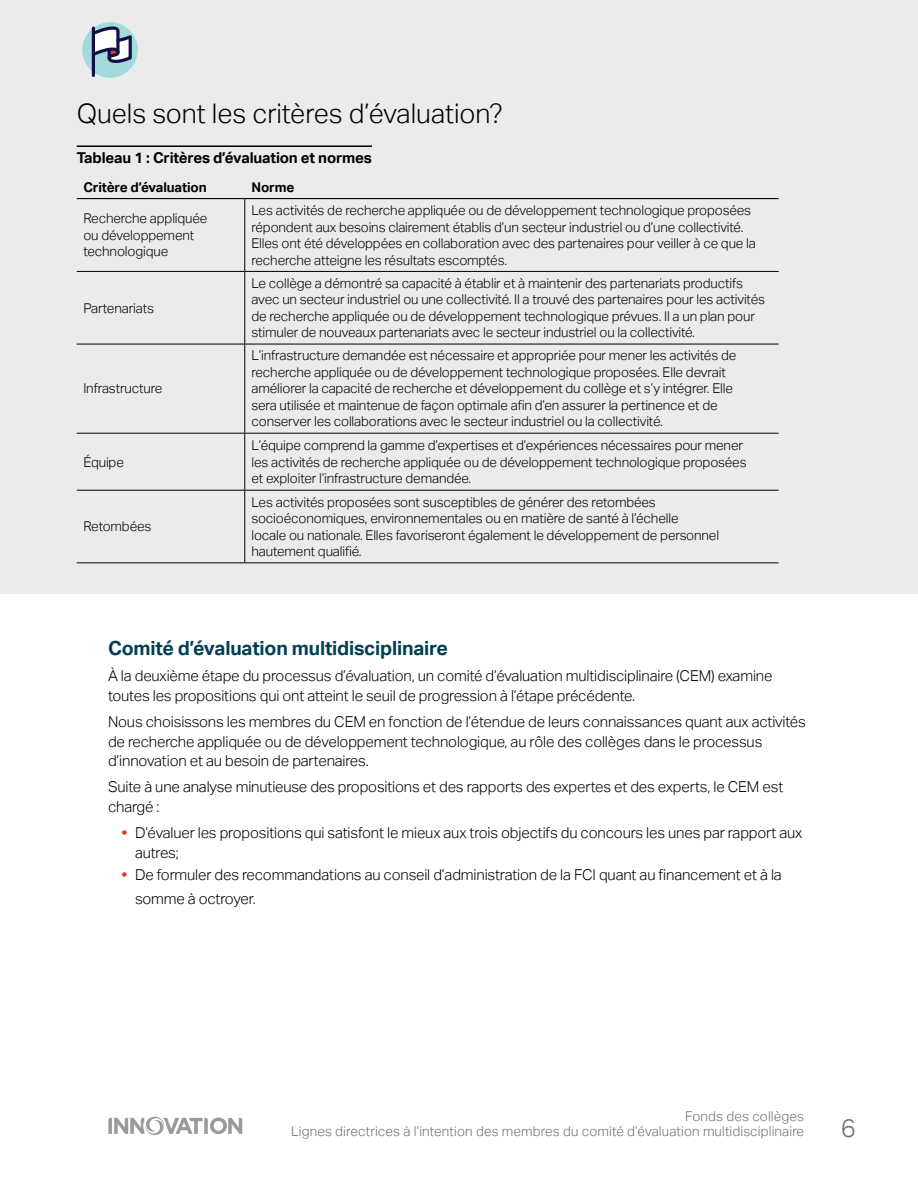
<style>
.page{position:relative;width:918px;height:1188px;background:#fff}
.page>*{position:absolute;margin:0;border:0;box-sizing:border-box;transform-origin:0 0}
.Sidebar_title{font:300 27px "Aktiv Grotesk";color:#000}
.t1{font:300 25.5px "Aktiv Grotesk";color:#6d6e71}
.Body{font:700 19.5px "Aktiv Grotesk";letter-spacing:-.01em;color:#004053}
.Body-2{font:300 15px/19.5px "Aktiv Grotesk";letter-spacing:-.01em;color:#000}
.Table_Title{font:700 15px "Aktiv Grotesk";letter-spacing:-.01em;color:#000}
.Body_Copy_Tables{font:300 13.5px/16.5px "Aktiv Grotesk";letter-spacing:-.01em;color:#000}
.t2{font:300 13.5px/15px "Aktiv Grotesk";letter-spacing:.01em;color:#6d6e71;text-align:right}
.Body_Copy_Tables-2{font:700 13.5px "Aktiv Grotesk";letter-spacing:-.01em;color:#000}
.s1{font-weight:700;color:#e83728}
</style>
<div class="page">
<svg style="left:108px;top:1116px;width:134px;height:19px"></svg>
<div style="left:0;top:0;width:918px;height:594px;background:#ebebeb"></div>
<hr style="left:77px;top:145px;width:295px;height:2px;background:#000">
<hr style="left:77px;top:271px;width:168px;height:1px;background:#000">
<hr style="left:245px;top:271px;width:534px;height:1px;background:#000">
<hr style="left:77px;top:344px;width:168px;height:1px;background:#000">
<hr style="left:245px;top:344px;width:534px;height:1px;background:#000">
<hr style="left:77px;top:433px;width:168px;height:1px;background:#000">
<hr style="left:245px;top:433px;width:534px;height:1px;background:#000">
<hr style="left:77px;top:490px;width:168px;height:1px;background:#000">
<hr style="left:245px;top:490px;width:534px;height:1px;background:#000">
<hr style="left:77px;top:198px;width:168px;height:1px;background:#000">
<hr style="left:245px;top:198px;width:534px;height:1px;background:#000">
<hr style="left:77px;top:562px;width:168px;height:1px;background:#000">
<hr style="left:244px;top:199px;width:1px;height:72px;background:#000">
<hr style="left:244px;top:272px;width:1px;height:72px;background:#000">
<hr style="left:244px;top:344px;width:1px;height:89px;background:#000">
<hr style="left:244px;top:434px;width:1px;height:56px;background:#000">
<hr style="left:244px;top:491px;width:1px;height:71px;background:#000">
<hr style="left:245px;top:562px;width:534px;height:1px;background:#000">
<div style="left:82px;top:22px;width:56px;height:56px;background:#a3dbdd;border-radius:50%"></div>
<hr style="left:92px;top:28px;width:3px;height:47px;background:#120f43">
<svg style="left:90px;top:25px;width:43px;height:40px"></svg>
<h3 class="Sidebar_title" style="left:77px;top:98px;width:428px">Quels sont les critères d’évaluation?</h3>
<p class="Table_Title" style="left:77px;top:149px;width:297px">Tableau 1 : Critères d’évaluation et normes</p>
<p class="Body_Copy_Tables-2" style="left:83px;top:179px;width:125px">Critère d’évaluation</p>
<p class="Body_Copy_Tables-2" style="left:252px;top:179px;width:44px">Norme</p>
<p class="Body_Copy_Tables" style="left:83px;top:211px;width:126px">Recherche appliquée ou développement technologique</p>
<p class="Body_Copy_Tables" style="left:252px;top:202px;width:506px">Les activités de recherche appliquée ou de développement technologique proposées répondent aux besoins clairement établis d’un secteur industriel ou d’une collectivité.<br>Elles ont été développées en collaboration avec des partenaires pour veiller à ce que la recherche atteigne les résultats escomptés.</p>
<p class="Body_Copy_Tables" style="left:83px;top:300px;width:72px">Partenariats</p>
<p class="Body_Copy_Tables" style="left:252px;top:275px;width:515px">Le collège a démontré sa capacité à établir et à maintenir des partenariats productifs avec un secteur industriel ou une collectivité. Il a trouvé des partenaires pour les activités de recherche appliquée ou de développement technologique prévues. Il a un plan pour stimuler de nouveaux partenariats avec le secteur industriel ou la collectivité.</p>
<p class="Body_Copy_Tables" style="left:83px;top:381px;width:80px">Infrastructure</p>
<p class="Body_Copy_Tables" style="left:83px;top:454px;width:42px">Équipe</p>
<p class="Body_Copy_Tables" style="left:83px;top:518px;width:70px">Retombées</p>
<p class="Body_Copy_Tables" style="left:252px;top:348px;width:486px">L’infrastructure demandée est nécessaire et appropriée pour mener les activités de recherche appliquée ou de développement technologique proposées. Elle devrait améliorer la capacité de recherche et développement du collège et s’y intégrer. Elle sera utilisée et maintenue de façon optimale afin d’en assurer la pertinence et de conserver les collaborations avec le secteur industriel ou la collectivité.</p>
<p class="Body_Copy_Tables" style="left:252px;top:437px;width:497px">L’équipe comprend la gamme d’expertises et d’expériences nécessaires pour mener les activités de recherche appliquée ou de développement technologique proposées et exploiter l’infrastructure demandée.</p>
<p class="Body_Copy_Tables" style="left:252px;top:494px;width:469px">Les activités proposées sont susceptibles de générer des retombées socioéconomiques, environnementales ou en matière de santé à l’échelle<br>locale ou nationale. Elles favoriseront également le développement de personnel hautement qualifié.</p>
<p class="Body" style="left:108px;top:637px;width:342px">Comité d’évaluation multidisciplinaire</p>
<p class="Body-2" style="left:108px;top:666px;width:666px">À la deuxième étape du processus d’évaluation, un comité d’évaluation multidisciplinaire (CEM) examine toutes les propositions qui ont atteint le seuil de progression à l’étape précédente.</p>
<p class="Body-2" style="left:108px;top:712px;width:699px">Nous choisissons les membres du CEM en fonction de l’étendue de leurs connaissances quant aux activités de recherche appliquée ou de développement technologique, au rôle des collèges dans le processus d’innovation et au besoin de partenaires.</p>
<p class="Body-2" style="left:108px;top:777px;width:677px">Suite à une analyse minutieuse des propositions et des rapports des expertes et des experts, le CEM est chargé :</p>
<p class="Body-2" style="left:135px;top:823px;width:669px;text-indent:-14px"><span class="s1">•</span> D’évaluer les propositions qui satisfont le mieux aux trois objectifs du concours les unes par rapport aux autres;</p>
<p class="Body-2" style="left:135px;top:863px;width:648px;line-height:24px;text-indent:-14px"><span class="s1">•</span> De formuler des recommandations au conseil d’administration de la FCI quant au financement et à la somme à octroyer.</p>
<p class="t2" style="left:291px;top:1109px;width:514px">Fonds des collèges<br>Lignes directrices à l’intention des membres du comité d’évaluation multidisciplinaire</p>
<h2 class="t1" style="left:841px;top:1113px;width:17px">6</h2>
</div>
